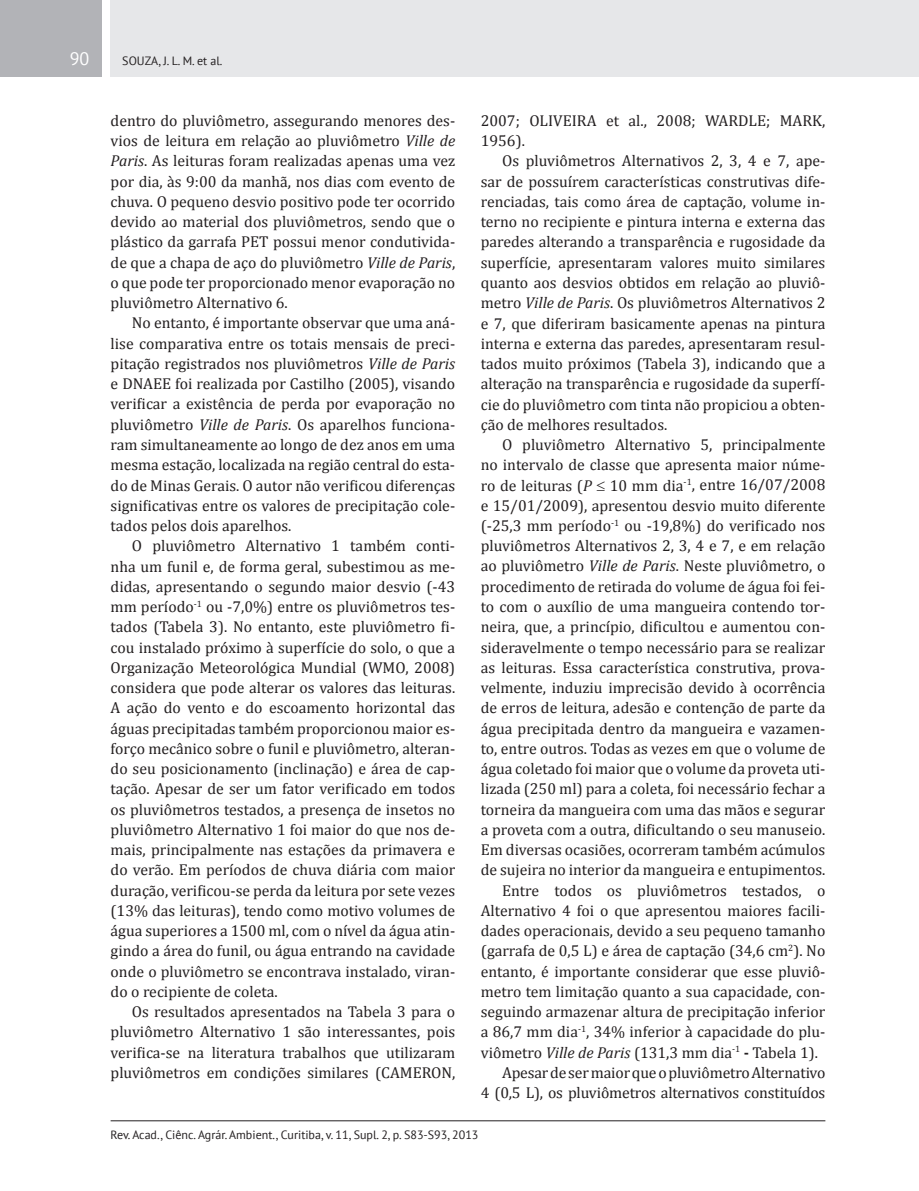
<style>
.page{position:relative;width:919px;height:1191px;background:#fff}
.page>*{position:absolute;margin:0;border:0;box-sizing:border-box;transform-origin:0 0}
.t1{font:18px "PT Sans";color:#fff}
.t2{font:15.75px/20.2px "Cambria";color:#231f20;text-align:justify}
.t3{font:12px "PT Sans";color:#231f20}
.s1{font-style:italic}
.s2{font-weight:700}
</style>
<div class="page">
<div style="left:111px;top:0;width:807px;height:77px;background:#e6e7e9"></div>
<div style="left:0;top:0;width:102px;height:77px;background:#b2b3b7"></div>
<hr style="left:111px;top:1120px;width:714px;height:1px;background:#231f20">
<p class="t1" style="left:70px;top:47px;width:21px">90</p>
<p class="t3" style="left:122px;top:53px;width:102px">SOUZA, J. L. M. et al.</p>
<p class="t2" style="left:111px;top:110px;width:346px">dentro do pluviômetro, assegurando menores des&shy;vios de leitura em relação ao pluviômetro <span class="s1">Ville de Paris</span>. As leituras foram realizadas apenas uma vez por dia, às 9:00 da manhã, nos dias com evento de chuva. O pequeno desvio positivo pode ter ocorrido devido ao material dos pluviômetros, sendo que o plástico da garrafa PET possui menor condutivida&shy;de que a chapa de aço do pluviômetro <span class="s1">Ville de Paris</span>, o que pode ter proporcionado menor evaporação no pluviômetro Alternativo 6.</p>
<p class="t2" style="left:111px;top:313px;width:346px;text-indent:21px">No entanto, é importante observar que uma aná&shy;lise comparativa entre os totais mensais de preci&shy;pitação registrados nos pluviômetros <span class="s1">Ville de Paris </span>e DNAEE foi realizada por Castilho (2005), visando verificar a existência de perda por evaporação no pluviômetro <span class="s1">Ville de Paris</span>. Os aparelhos funciona&shy;ram simultaneamente ao longo de dez anos em uma mesma estação, localizada na região central do esta&shy;do de Minas Gerais. O autor não verificou diferenças significativas entre os valores de precipitação cole&shy;tados pelos dois aparelhos.</p>
<p class="t2" style="left:111px;top:536px;width:346px;text-indent:21px">O pluviômetro Alternativo 1 também conti&shy;nha um funil e, de forma geral, subestimou as me&shy;didas, apresentando o segundo maior desvio (-43 mm período<sup>-1</sup> ou -7,0%) entre os pluviômetros tes&shy;tados (Tabela 3). No entanto, este pluviômetro fi&shy;cou instalado próximo à superfície do solo, o que a Organização Meteorológica Mundial (WMO, 2008) considera que pode alterar os valores das leituras.<br>A ação do vento e do escoamento horizontal das águas precipitadas também proporcionou maior es&shy;forço mecânico sobre o funil e pluviômetro, alteran&shy;do seu posicionamento (inclinação) e área de cap&shy;tação. Apesar de ser um fator verificado em todos os pluviômetros testados, a presença de insetos no pluviômetro Alternativo 1 foi maior do que nos de&shy;mais, principalmente nas estações da primavera e do verão. Em períodos de chuva diária com maior duração, verificou-se perda da leitura por sete vezes (13% das leituras), tendo como motivo volumes de água superiores a 1500 ml, com o nível da água atin&shy;gindo a área do funil, ou água entrando na cavidade onde o pluviômetro se encontrava instalado, viran&shy;do o recipiente de coleta.</p>
<p class="t2" style="left:111px;top:1001px;width:346px;text-indent:21px">Os resultados apresentados na Tabela 3 para o pluviômetro Alternativo 1 são interessantes, pois verifica-se na literatura trabalhos que utilizaram pluviômetros em condições similares (CAMERON,</p>
<p class="t2" style="left:480px;top:110px;width:346px">2007; OLIVEIRA et al., 2008; WARDLE; MARK,<br>1956).</p>
<p class="t2" style="left:480px;top:151px;width:346px;text-indent:21px">Os pluviômetros Alternativos 2, 3, 4 e 7, ape&shy;sar de possuírem características construtivas dife&shy;renciadas, tais como área de captação, volume in&shy;terno no recipiente e pintura interna e externa das paredes alterando a transparência e rugosidade da superfície, apresentaram valores muito similares quanto aos desvios obtidos em relação ao pluviô&shy;metro <span class="s1">Ville de Paris</span>. Os pluviômetros Alternativos 2 e 7, que diferiram basicamente apenas na pintura interna e externa das paredes, apresentaram resul&shy;tados muito próximos (Tabela 3), indicando que a alteração na transparência e rugosidade da superfí&shy;cie do pluviômetro com tinta não propiciou a obten&shy;ção de melhores resultados.</p>
<p class="t2" style="left:502px;top:434px;width:325px">O pluviômetro Alternativo 5, principalmente</p>
<p class="t2" style="left:480px;top:455px;width:346px">no intervalo de classe que apresenta maior núme-</p>
<p class="t2" style="left:480px;top:475px;width:346px">ro de leituras (<span class="s1">P</span> ≤ 10 mm dia<sup>-1</sup>, entre 16/07/2008</p>
<p class="t2" style="left:480px;top:495px;width:346px">e 15/01/2009), apresentou desvio muito diferente</p>
<p class="t2" style="left:480px;top:515px;width:346px">(-25,3 mm período<sup>-1</sup> ou -19,8%) do verificado nos</p>
<p class="t2" style="left:480px;top:535px;width:346px">pluviômetros Alternativos 2, 3, 4 e 7, e em relação</p>
<p class="t2" style="left:480px;top:556px;width:346px">ao pluviômetro <span class="s1">Ville de Paris</span>. Neste pluviômetro, o</p>
<p class="t2" style="left:480px;top:576px;width:346px">procedimento de retirada do volume de água foi fei-</p>
<p class="t2" style="left:480px;top:596px;width:346px">to com o auxílio de uma mangueira contendo tor-</p>
<p class="t2" style="left:480px;top:616px;width:346px">neira, que, a princípio, dificultou e aumentou con-</p>
<p class="t2" style="left:480px;top:637px;width:346px">sideravelmente o tempo necessário para se realizar</p>
<p class="t2" style="left:480px;top:657px;width:346px">as leituras. Essa característica construtiva, prova-</p>
<p class="t2" style="left:480px;top:677px;width:346px">velmente, induziu imprecisão devido à ocorrência</p>
<p class="t2" style="left:480px;top:697px;width:346px">de erros de leitura, adesão e contenção de parte da</p>
<p class="t2" style="left:480px;top:718px;width:346px">água precipitada dentro da mangueira e vazamen-</p>
<p class="t2" style="left:480px;top:738px;width:346px">to, entre outros. Todas as vezes em que o volume de</p>
<p class="t2" style="left:480px;top:758px;width:346px">água coletado foi maior que o volume da proveta uti-</p>
<p class="t2" style="left:480px;top:779px;width:346px">lizada (250 ml) para a coleta, foi necessário fechar a</p>
<p class="t2" style="left:480px;top:799px;width:346px">torneira da mangueira com uma das mãos e segurar</p>
<p class="t2" style="left:480px;top:819px;width:346px">a proveta com a outra, dificultando o seu manuseio.</p>
<p class="t2" style="left:480px;top:839px;width:346px">Em diversas ocasiões, ocorreram também acúmulos</p>
<p class="t2" style="left:480px;top:860px;width:346px">de sujeira no interior da mangueira e entupimentos.</p>
<p class="t2" style="left:502px;top:880px;width:325px">Entre todos os pluviômetros testados, o</p>
<p class="t2" style="left:480px;top:900px;width:346px">Alternativo 4 foi o que apresentou maiores facili-</p>
<p class="t2" style="left:480px;top:920px;width:346px">dades operacionais, devido a seu pequeno tamanho</p>
<p class="t2" style="left:480px;top:941px;width:346px">(garrafa de 0,5 L) e área de captação (34,6 cm<sup>2</sup>). No</p>
<p class="t2" style="left:480px;top:961px;width:346px">entanto, é importante considerar que esse pluviô-</p>
<p class="t2" style="left:480px;top:981px;width:346px">metro tem limitação quanto a sua capacidade, con-</p>
<p class="t2" style="left:480px;top:1001px;width:346px">seguindo armazenar altura de precipitação inferior</p>
<p class="t2" style="left:480px;top:1021px;width:346px">a 86,7 mm dia<sup>-1</sup>, 34% inferior à capacidade do plu-</p>
<p class="t2" style="left:480px;top:1042px;width:339px">viômetro <span class="s1">Ville de Paris</span> (131,3 mm dia<sup>-1</sup> <span class="s2">-</span> Tabela 1).</p>
<p class="t2" style="left:502px;top:1062px;width:325px">Apesar de ser maior que o pluviômetro Alternativo</p>
<p class="t2" style="left:480px;top:1082px;width:346px">4 (0,5 L), os pluviômetros alternativos constituídos</p>
<p class="t3" style="left:111px;top:1126px;width:369px">Rev. Acad., Ciênc. Agrár. Ambient., Curitiba, v. 11, Supl. 2, p. S83-S93, 2013</p>
</div>
